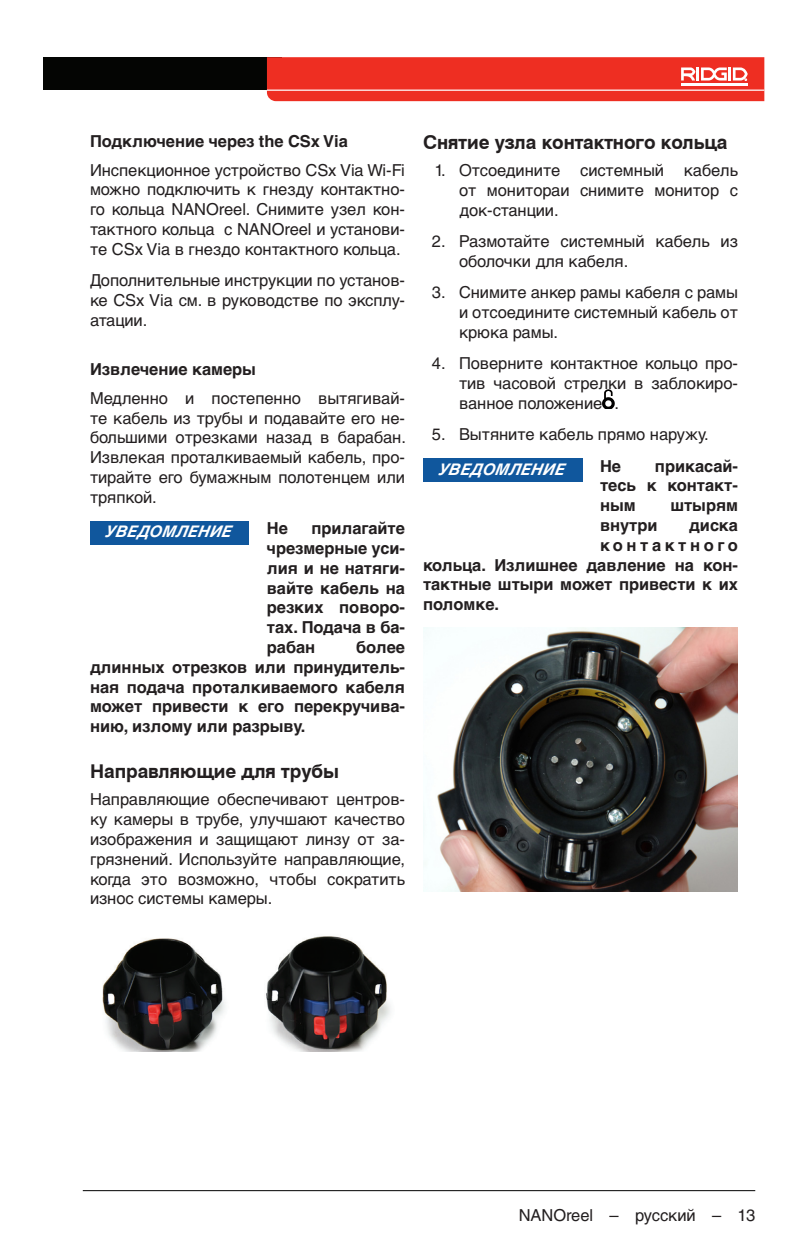
<style>
.page{position:relative;width:810px;height:1260px;background:#fff}
.page>*{position:absolute;margin:0;border:0;box-sizing:border-box;transform-origin:0 0}
.Head_2____h2_-_half{font:700 19px "Swiss 721 BT";letter-spacing:-.005em;color:#231f20}
.Basic_Normal___bn{font:16.4px/19.8px "Helvetica LT Std";letter-spacing:-.005em;color:#231f20;text-align:justify}
.Basic_Bold___bb_-_ha{font:700 16.4px/19.8px "Helvetica LT Std";letter-spacing:-.005em;color:#231f20;text-align:justify}
.Head_3___h3_-_half{font:700 16.4px "Helvetica LT Std";letter-spacing:-.005em;color:#231f20}
.Basic_Bold___bb_-_ha-2{font:700 16.4px "Helvetica LT Std";letter-spacing:.215em;color:#231f20}
.Notice-half{font:italic 700 16px "Helvetica LT Pro";color:#fff}
</style>
<div class="page">
<div style="left:90px;top:521px;width:159px;height:23px;background:#10579d"></div>
<img style="left:602px;top:389px;width:12px;height:20px">
<div style="left:423px;top:458px;width:159px;height:24px;background:#10579d"></div>
<img style="left:423px;top:628px;width:315px;height:263px">
<img style="left:102px;top:936px;width:289px;height:116px">
<div style="left:44px;top:57px;width:238px;height:33px;background:#040503"></div>
<svg style="left:267px;top:57px;width:497px;height:44px"></svg>
<hr style="left:83px;top:1190px;width:672px;height:1px;background:#000">
<p class="Head_3___h3_-_half" style="left:90px;top:131px;width:259px">Подключение через the CSx Via</p>
<p class="Basic_Normal___bn" style="left:90px;top:160px;width:317px">Инспекционное устройство CSx Via Wi-Fi можно подключить к гнезду контактно&shy;го кольца NANOreel. Снимите узел кон&shy;тактного кольца с NANOreel и установи&shy;те CSx Via в гнездо контактного кольца.</p>
<p class="Basic_Normal___bn" style="left:90px;top:270px;width:317px">Дополнительные инструкции по установ&shy;ке CSx Via см. в руководстве по эксплу&shy;атации.</p>
<p class="Head_3___h3_-_half" style="left:90px;top:359px;width:168px">Извлечение камеры</p>
<p class="Basic_Normal___bn" style="left:90px;top:388px;width:317px">Медленно и постепенно вытягивай&shy;те кабель из трубы и подавайте его не&shy;большими отрезками назад в барабан.<br>Извлекая проталкиваемый кабель, про&shy;тирайте его бумажным полотенцем или тряпкой.</p>
<p class="Notice-half" style="left:105px;top:522px;width:132px">УВЕД ОМЛЕНИЕ</p>
<p class="Basic_Bold___bb_-_ha" style="left:267px;top:518px;width:23px">Не</p>
<p class="Basic_Bold___bb_-_ha" style="left:267px;top:518px;width:140px;text-indent:44px">прилагайте чрезмерные уси&shy;лия и не натяги&shy;вайте кабель на резких поворо&shy;тах. Подача в ба&shy;рабан</p>
<p class="Basic_Bold___bb_-_ha" style="left:90px;top:637px;width:317px;text-indent:266px">более длинных отрезков или принудитель&shy;ная подача проталкиваемого кабеля может привести к его перекручива&shy;нию, излому или разрыву.</p>
<p class="Head_2____h2_-_half" style="left:90px;top:759px;width:251px">Направляющие для трубы</p>
<p class="Basic_Normal___bn" style="left:90px;top:790px;width:317px">Направляющие обеспечивают центров&shy;ку камеры в трубе, улучшают качество изображения и защищают линзу от за&shy;грязнений. Используйте направляющие, когда это возможно, чтобы сократить износ системы камеры.</p>
<p class="Head_2____h2_-_half" style="left:423px;top:130px;width:306px">Снятие узла контактного кольца</p>
<p class="Basic_Normal___bn" style="left:459px;top:161px;width:281px;text-indent:-25px">1. Отсоедините системный кабель от монитораи снимите монитор с док-станции.</p>
<p class="Basic_Normal___bn" style="left:459px;top:232px;width:281px;text-indent:-27px">2. Размотайте системный кабель из оболочки для кабеля.</p>
<p class="Basic_Normal___bn" style="left:459px;top:283px;width:281px;text-indent:-27px">3. Снимите анкер рамы кабеля с рамы и отсоедините системный кабель от крюка рамы.</p>
<p class="Basic_Normal___bn" style="left:459px;top:354px;width:281px;text-indent:-27px">4. Поверните контактное кольцо про&shy;тив часовой стрелки в заблокиро&shy;ванное положение .</p>
<p class="Basic_Normal___bn" style="left:432px;top:425px;width:278px">5. Вытяните кабель прямо наружу.</p>
<p class="Notice-half" style="left:438px;top:459px;width:132px">УВЕД ОМЛЕНИЕ</p>
<p class="Basic_Bold___bb_-_ha" style="left:600px;top:456px;width:23px">Не</p>
<p class="Basic_Bold___bb_-_ha" style="left:600px;top:456px;width:139px;text-indent:55px">прикасай&shy;тесь к контакт&shy;ным</p>
<p class="Basic_Bold___bb_-_ha" style="left:670px;top:495px;width:69px">штырям</p>
<p class="Basic_Bold___bb_-_ha" style="left:600px;top:515px;width:59px">внутри</p>
<p class="Basic_Bold___bb_-_ha" style="left:689px;top:515px;width:50px">диска</p>
<p class="Basic_Bold___bb_-_ha-2" style="left:600px;top:535px;width:139px">контактного</p>
<p class="Basic_Bold___bb_-_ha" style="left:423px;top:555px;width:317px">кольца. Излишнее давление на кон-</p>
<p class="Basic_Bold___bb_-_ha" style="left:423px;top:575px;width:316px">тактные штыри может привести к их</p>
<p class="Basic_Bold___bb_-_ha" style="left:423px;top:594px;width:78px">поломке.</p>
<p class="Basic_Normal___bn" style="left:519px;top:1205px;width:238px">NANOreel – русский – 13</p>
</div>
